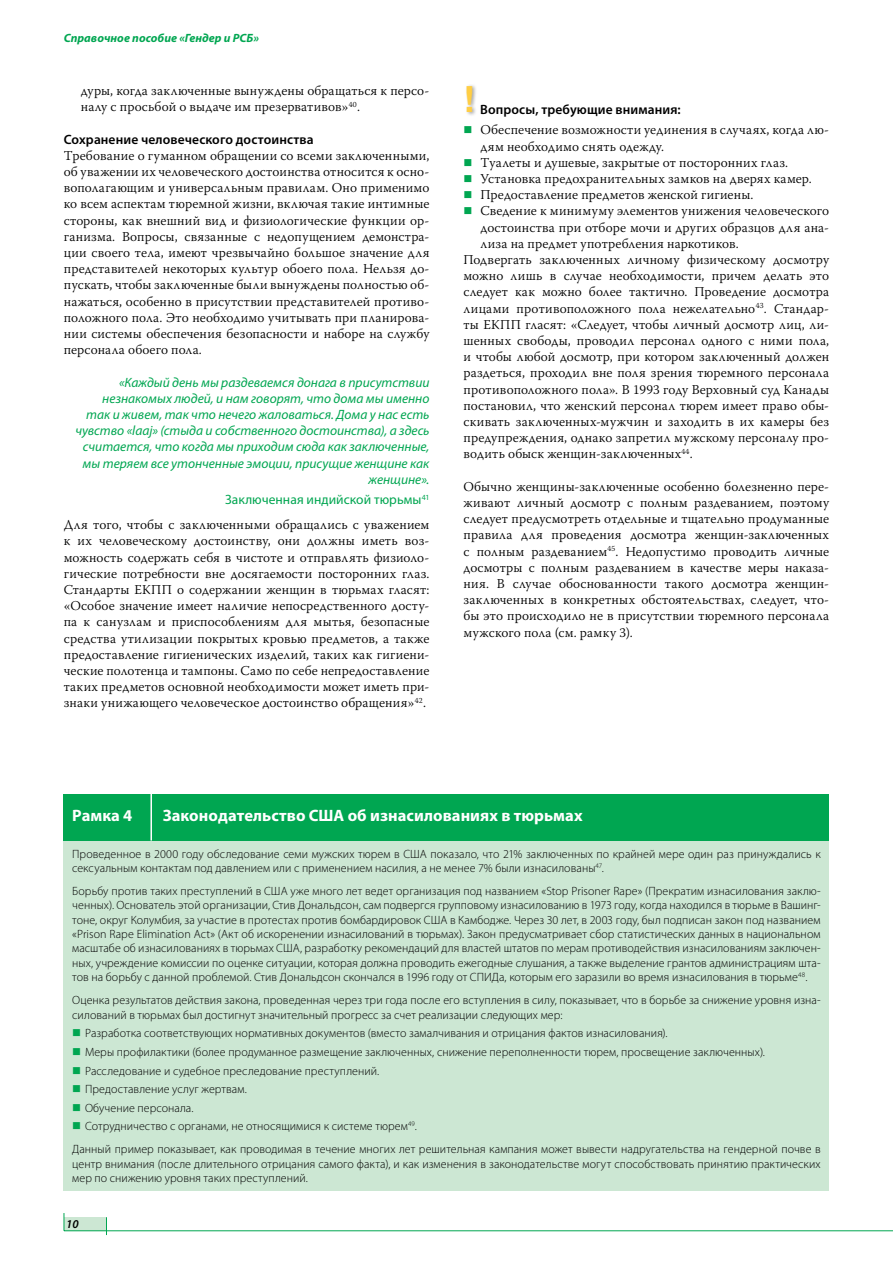
<style>
.page{position:relative;width:893px;height:1263px;background:#fff}
.page>*{position:absolute;margin:0;border:0;box-sizing:border-box;transform-origin:0 0}
.t1{font:700 36px "Helvetica Infant";color:#ffce44}
.t2{font:700 16.5px "Myriad Pro";letter-spacing:.005em;color:#fff}
.t3{font:300 13.5px/16.2px "Warnock Pro";letter-spacing:.01em;color:#000;text-align:justify}
.t4{font:italic 13.5px/16.2px "Myriad Pro";color:#00a651;text-align:right}
.t5{font:600 13.5px "Myriad Pro";letter-spacing:.01em;color:#000}
.t6{font:13.5px "Myriad Pro";letter-spacing:.005em;color:#00a651}
.t7{font:300 12px/14.4px "Myriad Pro";letter-spacing:.005em;color:#000}
.t8{font:italic 700 12px "Myriad Pro";color:#00a651}
.t9{font:italic 600 12px "Myriad Pro";color:#000}
</style>
<div class="page">
<div style="left:64px;top:1217px;width:42px;height:14px;background:#cce7d3"></div>
<hr style="left:64px;top:1230px;width:829px;height:1px;background:#00a651">
<svg style="left:64px;top:1213px;width:1px;height:17px"></svg>
<svg style="left:106px;top:1217px;width:1px;height:18px"></svg>
<div style="left:465px;top:84px;width:12px;height:33px;background:#000;opacity:.35"></div>
<div style="left:64px;top:840px;width:765px;height:351px;background:#cce7d3"></div>
<div style="left:64px;top:794px;width:765px;height:46px;background:#00a651"></div>
<hr style="left:150px;top:794px;width:2px;height:46px;background:#fff">
<p class="t8" style="left:64px;top:30px;width:197px">Справочное пособие «Гендер и РСБ»</p>
<p class="t3" style="left:81px;top:82px;width:350px">дуры, когда заключенные вынуждены обращаться к персо&shy;налу с просьбой о выдаче им презервативов»<sup>40</sup>.</p>
<p class="t5" style="left:64px;top:130px;width:251px">Сохранение человеческого достоинства</p>
<p class="t3" style="left:64px;top:147px;width:367px">Требование о гуманном обращении со всеми заключенными, об уважении их человеческого достоинства относится к осно&shy;вополагающим и универсальным правилам. Оно применимо ко всем аспектам тюремной жизни, включая такие интимные стороны, как внешний вид и физиологические функции ор&shy;ганизма. Вопросы, связанные с недопущением демонстра&shy;ции своего тела, имеют чрезвычайно большое значение для представителей некоторых культур обоего пола. Нельзя до&shy;пускать, чтобы заключенные были вынуждены полностью об&shy;нажаться, особенно в присутствии представителей противо&shy;положного пола. Это необходимо учитывать при планирова&shy;нии системы обеспечения безопасности и наборе на службу персонала обоего пола.</p>
<p class="t4" style="left:75px;top:374px;width:356px">«Каждый день мы раздеваемся донага в присутствии незнакомых людей, и нам говорят, что дома мы именно так и живем, так что нечего жаловаться. Дома у нас есть чувство «laaj» (стыда и собственного достоинства), а здесь считается, что когда мы приходим сюда как заключенные, мы теряем все утонченные эмоции, присущие женщине как женщине».</p>
<p class="t6" style="left:225px;top:491px;width:206px">Заключенная индийской тюрьмы<sup>41</sup></p>
<p class="t3" style="left:64px;top:516px;width:367px">Для того, чтобы с заключенными обращались с уважением к их человеческому достоинству, они должны иметь воз&shy;можность содержать себя в чистоте и отправлять физиоло&shy;гические потребности вне досягаемости посторонних глаз.<br>Стандарты ЕКПП о содержании женщин в тюрьмах гласят: «Особое значение имеет наличие непосредственного досту&shy;па к санузлам и приспособлениям для мытья, безопасные средства утилизации покрытых кровью предметов, а также предоставление гигиенических изделий, таких как гигиени&shy;ческие полотенца и тампоны. Само по себе непредоставление таких предметов основной необходимости может иметь при&shy;знаки унижающего человеческое достоинство обращения»<sup>42</sup>.</p>
<h1 class="t1" style="left:463px;top:77px;width:14px">!</h1>
<p class="t5" style="left:480px;top:101px;width:202px">Вопросы, требующие внимания:</p>
<p class="t3" style="left:480px;top:122px;width:350px">Обеспечение возможности уединения в случаях, когда лю-</p>
<p class="t3" style="left:480px;top:138px;width:185px">дям необходимо снять одежду.</p>
<p class="t3" style="left:480px;top:154px;width:309px">Туалеты и душевые, закрытые от посторонних глаз.</p>
<p class="t3" style="left:480px;top:170px;width:333px">Установка предохранительных замков на дверях камер.</p>
<p class="t3" style="left:480px;top:186px;width:275px">Предоставление предметов женской гигиены.</p>
<p class="t3" style="left:480px;top:203px;width:350px">Сведение к минимуму элементов унижения человеческого</p>
<p class="t3" style="left:480px;top:219px;width:350px">достоинства при отборе мочи и других образцов для ана-</p>
<p class="t3" style="left:480px;top:235px;width:260px">лиза на предмет употребления наркотиков.</p>
<p class="t3" style="left:463px;top:251px;width:367px">Подвергать заключенных личному физическому досмотру</p>
<p class="t3" style="left:463px;top:267px;width:367px">можно лишь в случае необходимости, причем делать это</p>
<p class="t3" style="left:463px;top:284px;width:367px">следует как можно более тактично. Проведение досмотра</p>
<p class="t3" style="left:463px;top:300px;width:367px">лицами противоположного пола нежелательно<sup>43</sup>. Стандар-</p>
<p class="t3" style="left:463px;top:316px;width:367px">ты ЕКПП гласят: «Следует, чтобы личный досмотр лиц, ли-</p>
<p class="t3" style="left:463px;top:332px;width:367px">шенных свободы, проводил персонал одного с ними пола,</p>
<p class="t3" style="left:463px;top:348px;width:367px">и чтобы любой досмотр, при котором заключенный должен</p>
<p class="t3" style="left:463px;top:365px;width:367px">раздеться, проходил вне поля зрения тюремного персонала</p>
<p class="t3" style="left:463px;top:381px;width:367px">противоположного пола». В 1993 году Верховный суд Канады</p>
<p class="t3" style="left:463px;top:397px;width:367px">постановил, что женский персонал тюрем имеет право обы-</p>
<p class="t3" style="left:463px;top:413px;width:367px">скивать заключенных-мужчин и заходить в их камеры без</p>
<p class="t3" style="left:463px;top:429px;width:367px">предупреждения, однако запретил мужскому персоналу про-</p>
<p class="t3" style="left:463px;top:446px;width:231px">водить обыск женщин-заключенных<sup>44</sup>.</p>
<p class="t3" style="left:463px;top:478px;width:367px">Обычно женщины-заключенные особенно болезненно пере&shy;живают личный досмотр с полным раздеванием, поэтому следует предусмотреть отдельные и тщательно продуманные правила для проведения досмотра женщин-заключенных с полным раздеванием<sup>45</sup>. Недопустимо проводить личные досмотры с полным раздеванием в качестве меры наказа&shy;ния. В случае обоснованности такого досмотра женщин&shy;заключенных в конкретных обстоятельствах, следует, что&shy;бы это происходило не в присутствии тюремного персонала мужского пола (см. рамку 3).</p>
<p class="t2" style="left:72px;top:805px;width:62px">Рамка 4</p>
<p class="t2" style="left:163px;top:805px;width:421px">Законодательство США об изнасилованиях в тюрьмах</p>
<p class="t7" style="left:72px;top:846px;width:750px">Проведенное в 2000 году обследование семи мужских тюрем в США показало, что 21% заключенных по крайней мере один раз принуждались к сексуальным контактам под давлением или с применением насилия, а не менее 7% были изнасилованы<sup>47</sup>.</p>
<p class="t7" style="left:72px;top:883px;width:750px;text-align:justify">Борьбу против таких преступлений в США уже много лет ведет организация под названием «Stop Prisoner Rape» (Прекратим изнасилования заклю&shy;ченных). Основатель этой организации, Стив Дональдсон, сам подвергся групповому изнасилованию в 1973 году, когда находился в тюрьме в Вашинг&shy;тоне, округ Колумбия, за участие в протестах против бомбардировок США в Камбодже. Через 30 лет, в 2003 году, был подписан закон под названием «Prison Rape Elimination Act» (Акт об искоренении изнасилований в тюрьмах). Закон предусматривает сбор статистических данных в национальном масштабе об изнасилованиях в тюрьмах США, разработку рекомендаций для властей штатов по мерам противодействия изнасилованиям заключен&shy;ных, учреждение комиссии по оценке ситуации, которая должна проводить ежегодные слушания, а также выделение грантов администрациям шта&shy;тов на борьбу с данной проблемой. Стив Дональдсон скончался в 1996 году от СПИДа, которым его заразили во время изнасилования в тюрьме<sup>48</sup>.</p>
<p class="t7" style="left:72px;top:993px;width:750px">Оценка результатов действия закона, проведенная через три года после его вступления в силу, показывает, что в борьбе за снижение уровня изна&shy;силований в тюрьмах был достигнут значительный прогресс за счет реализации следующих мер:</p>
<p class="t7" style="left:85px;top:1024px;width:681px;line-height:18.6px">Разработка соответствующих нормативных документов (вместо замалчивания и отрицания фактов изнасилования).<br>Меры профилактики (более продуманное размещение заключенных, снижение переполненности тюрем, просвещение заключенных).<br>Расследование и судебное преследование преступлений.<br>Предоставление услуг жертвам.<br>Обучение персонала.<br>Сотрудничество с органами, не относящимися к системе тюрем<sup>49</sup>.</p>
<p class="t7" style="left:72px;top:1142px;width:750px;text-align:justify">Данный пример показывает, как проводимая в течение многих лет решительная кампания может вывести надругательства на гендерной почве в центр внимания (после длительного отрицания самого факта), и как изменения в законодательстве могут способствовать принятию практических мер по снижению уровня таких преступлений.</p>
<p class="t9" style="left:66px;top:1216px;width:14px">10</p>
</div>
